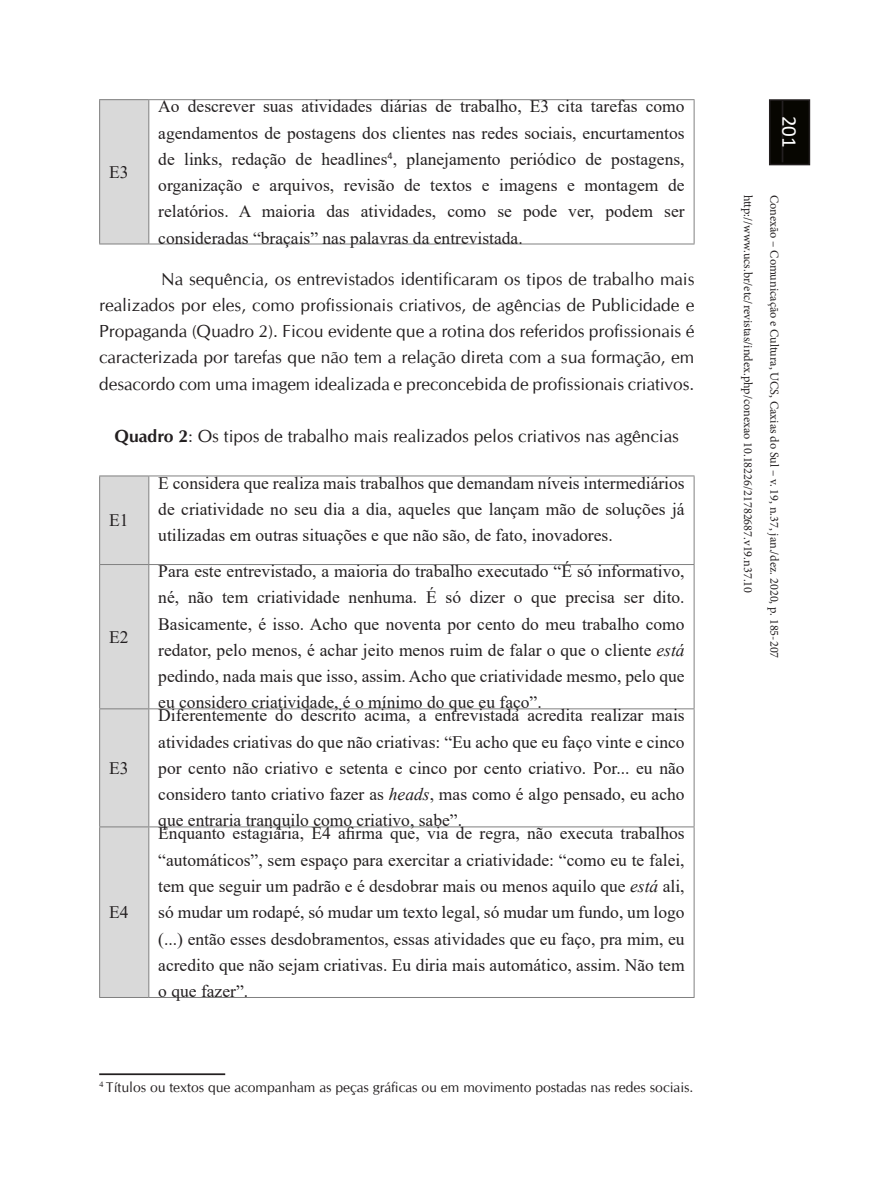
<style>
.page{position:relative;width:893px;height:1191px;background:#fff}
.page>*{position:absolute;margin:0;border:0;box-sizing:border-box;transform-origin:0 0}
.t1{font:21px "Calibri";color:#fff}
.t2{font:17.5px/26.2px "Times New Roman";color:#231f20;text-align:justify}
.t3{font:17.5px/26.2px "CG Omega";color:#231f20;text-align:justify}
.rodape{font:14px "CG Omega";color:#231f20}
.t4{font:12.25px "Minion Pro";color:#231f20}
.s1{font-family:"Cg Omega";font-weight:700}
.s2{font-style:italic}
</style>
<div class="page">
<div style="left:770px;top:100px;width:39px;height:65px;background:#070601"></div>
<div style="left:769px;top:99px;width:41px;height:66px;border:1px solid #231f20"></div>
<hr style="left:782px;top:101px;width:1px;height:61px;background:#231f20">
<div style="left:100px;top:100px;width:49px;height:144px;background:#d9d9d9"></div>
<hr style="left:99px;top:99px;width:50px;height:1px;background:#808080">
<hr style="left:149px;top:99px;width:545px;height:1px;background:#808080">
<hr style="left:99px;top:243px;width:50px;height:1px;background:#808080">
<hr style="left:149px;top:243px;width:545px;height:1px;background:#808080">
<hr style="left:99px;top:100px;width:1px;height:143px;background:#808080">
<hr style="left:148px;top:100px;width:1px;height:143px;background:#808080">
<hr style="left:694px;top:100px;width:1px;height:143px;background:#808080">
<svg style="left:100px;top:476px;width:48px;height:521px;background:#d7d7d7"></svg>
<hr style="left:99px;top:475px;width:50px;height:1px;background:#808080">
<hr style="left:99px;top:476px;width:1px;height:88px;background:#808080">
<hr style="left:149px;top:475px;width:545px;height:1px;background:#808080">
<hr style="left:148px;top:476px;width:1px;height:88px;background:#808080">
<hr style="left:694px;top:476px;width:1px;height:88px;background:#808080">
<hr style="left:99px;top:564px;width:50px;height:1px;background:#808080">
<hr style="left:99px;top:565px;width:1px;height:143px;background:#808080">
<hr style="left:149px;top:564px;width:545px;height:1px;background:#808080">
<hr style="left:148px;top:565px;width:1px;height:143px;background:#808080">
<hr style="left:694px;top:565px;width:1px;height:143px;background:#808080">
<hr style="left:99px;top:708px;width:50px;height:1px;background:#808080">
<hr style="left:99px;top:709px;width:1px;height:117px;background:#808080">
<hr style="left:149px;top:708px;width:545px;height:1px;background:#808080">
<hr style="left:148px;top:709px;width:1px;height:117px;background:#808080">
<hr style="left:694px;top:709px;width:1px;height:117px;background:#808080">
<hr style="left:99px;top:826px;width:50px;height:1px;background:#808080">
<hr style="left:99px;top:827px;width:1px;height:170px;background:#808080">
<hr style="left:149px;top:826px;width:545px;height:1px;background:#808080">
<hr style="left:148px;top:827px;width:1px;height:170px;background:#808080">
<hr style="left:694px;top:827px;width:1px;height:170px;background:#808080">
<hr style="left:99px;top:997px;width:50px;height:1px;background:#808080">
<hr style="left:149px;top:997px;width:545px;height:1px;background:#808080">
<hr style="left:99px;top:1073px;width:126px;height:2px;background:#231f20">
<p class="t2" style="left:158px;top:93px;width:528px">Ao descrever suas atividades diárias de trabalho, E3 cita tarefas como agendamentos de postagens dos clientes nas redes sociais, encurtamentos de links, redação de headlines<sup>4</sup>, planejamento periódico de postagens, organização e arquivos, revisão de textos e imagens e montagem de relatórios. A maioria das atividades, como se pode ver, podem ser consideradas “braçais” nas palavras da entrevistada.</p>
<p class="t3" style="left:99px;top:266px;width:597px;text-indent:62px">Na sequência, os entrevistados identificaram os tipos de trabalho mais realizados por eles, como profissionais criativos, de agências de Publicidade e Propaganda (Quadro 2). Ficou evidente que a rotina dos referidos profissionais é caracterizada por tarefas que não tem a relação direta com a sua formação, em desacordo com uma imagem idealizada e preconcebida de profissionais criativos.</p>
<p class="t3" style="left:115px;top:423px;width:566px"><span class="s1">Quadro 2</span>: Os tipos de trabalho mais realizados pelos criativos nas agências</p>
<p class="t2" style="left:109px;top:158px;width:21px">E3</p>
<p class="t2" style="left:109px;top:507px;width:21px">E1</p>
<p class="t2" style="left:109px;top:623px;width:21px">E2</p>
<p class="t2" style="left:109px;top:754px;width:21px">E3</p>
<p class="t2" style="left:109px;top:898px;width:21px">E4</p>
<p class="t2" style="left:158px;top:469px;width:528px">E considera que realiza mais trabalhos que demandam níveis intermediários de criatividade no seu dia a dia, aqueles que lançam mão de soluções já utilizadas em outras situações e que não são, de fato, inovadores.</p>
<p class="t2" style="left:158px;top:557px;width:528px">Para este entrevistado, a maioria do trabalho executado “É só informativo, né, não tem criatividade nenhuma. É só dizer o que precisa ser dito.<br>Basicamente, é isso. Acho que noventa por cento do meu trabalho como redator, pelo menos, é achar jeito menos ruim de falar o que o cliente <span class="s2">está </span>pedindo, nada mais que isso, assim. Acho que criatividade mesmo, pelo que eu considero criatividade, é o mínimo do que eu faço”.</p>
<p class="t2" style="left:158px;top:702px;width:528px">Diferentemente do descrito acima, a entrevistada acredita realizar mais atividades criativas do que não criativas: “Eu acho que eu faço vinte e cinco por cento não criativo e setenta e cinco por cento criativo. Por... eu não considero tanto criativo fazer as <span class="s2">heads</span>, mas como é algo pensado, eu acho que entraria tranquilo como criativo, sabe”.</p>
<p class="t2" style="left:158px;top:820px;width:528px">Enquanto estagiária, E4 afirma que, via de regra, não executa trabalhos “automáticos”, sem espaço para exercitar a criatividade: “como eu te falei, tem que seguir um padrão e é desdobrar mais ou menos aquilo que <span class="s2">está</span> ali, só mudar um rodapé, só mudar um texto legal, só mudar um fundo, um logo (...) então esses desdobramentos, essas atividades que eu faço, pra mim, eu acredito que não sejam criativas. Eu diria mais automático, assim. Não tem o que fazer”.</p>
<p class="rodape" style="left:99px;top:1079px;width:596px"><sup>4</sup> Títulos ou textos que acompanham as peças gráficas ou em movimento postadas nas redes sociais.</p>
<p class="t1" style="left:804px;top:116px;width:31px;rotate:90deg">222</p>
<p class="t4" style="left:756px;top:194px;width:400px;rotate:90deg">http://www.ucs.br/etc/revistas/index.php/conexao 10.18226/21782687.v19.n37.10</p>
<p class="t4" style="left:782px;top:194px;width:465px;rotate:90deg">Conexão – Comunicação e Cultura, UCS, Caxias do Sul – v. 19, n.37, jan./dez. 2020, p. 185-207</p>
</div>
